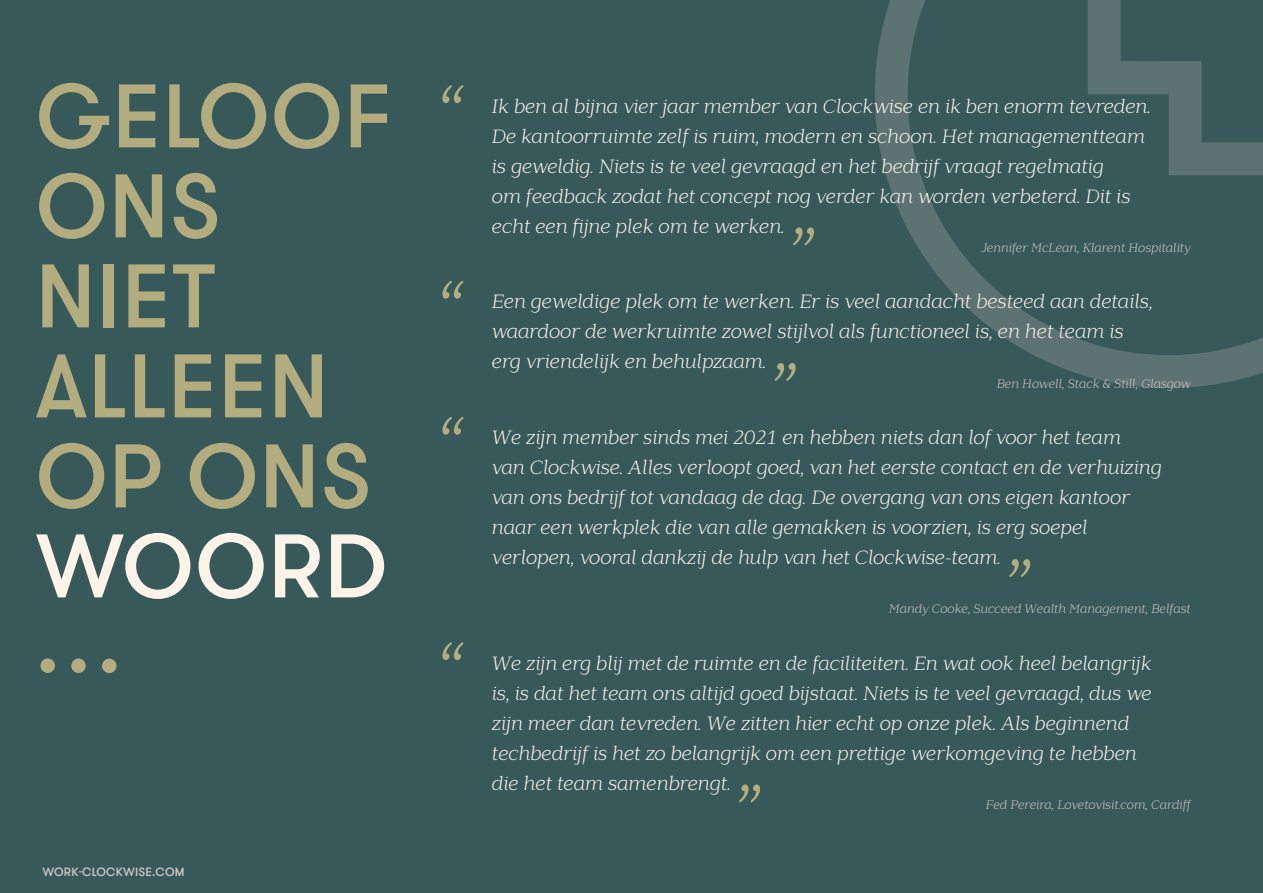
<style>
.page{position:relative;width:1263px;height:893px;background:#38595a}
.page>*{position:absolute;margin:0;border:0;box-sizing:border-box;transform-origin:0 0}
.t1{font:500 90px/90px "GT Walsheim Pro";letter-spacing:.015em;color:#b2ac7f}
.t2{font:500 90px "GT Walsheim Pro";letter-spacing:.015em;color:#fdf3e8}
.t3{font:italic 300 75px "Lagu Serif";color:#b2ac7f}
.t4{font:italic 300 18.75px/30px "Lagu Serif";color:#fdf3e8}
.t5{font:italic 300 12px "Lagu Serif";color:#d1c4bc}
.t6{font:500 12px "GT Walsheim Pro";letter-spacing:.015em;color:#d1c4bc}
</style>
<div class="page">
<svg style="left:875px;top:0;width:388px;height:388px"></svg>
<svg style="left:1088px;top:0;width:175px;height:175px"></svg>
<h1 class="t1" style="left:36px;top:73px;width:358px">GELOOF<br>ONS<br>NIET<br>ALLEEN<br>OP ONS</h1>
<h1 class="t2" style="left:36px;top:510px;width:353px">WOORD</h1>
<h1 class="t1" style="left:35px;top:598px;width:88px">…</h1>
<p class="t6" style="left:43px;top:864px;width:143px">WORK-CLOCKWISE.COM</p>
<h2 class="t3" style="left:434px;top:56px;width:31px">“</h2>
<h2 class="t3" style="left:434px;top:252px;width:31px">“</h2>
<h2 class="t3" style="left:434px;top:388px;width:31px">“</h2>
<h2 class="t3" style="left:434px;top:613px;width:31px">“</h2>
<p class="t4" style="left:492px;top:89px;width:661px">Ik ben al bijna vier jaar member van Clockwise en ik ben enorm tevreden.<br>De kantoorruimte zelf is ruim, modern en schoon. Het managementteam is geweldig. Niets is te veel gevraagd en het bedrijf vraagt regelmatig<br>om feedback zodat het concept nog verder kan worden verbeterd. Dit is echt een fijne plek om te werken.</p>
<h2 class="t3" style="left:785px;top:199px;width:31px">”</h2>
<p class="t5" style="left:981px;top:238px;width:211px">Jennifer McLean, Klarent Hospitality</p>
<p class="t4" style="left:492px;top:285px;width:662px">Een geweldige plek om te werken. Er is veel aandacht besteed aan details, waardoor de werkruimte zowel stijlvol als functioneel is, en het team is erg vriendelijk en behulpzaam.</p>
<h2 class="t3" style="left:766px;top:334px;width:31px">”</h2>
<p class="t5" style="left:997px;top:374px;width:195px">Ben Howell, Stack &amp; Still, Glasgow</p>
<p class="t4" style="left:492px;top:421px;width:671px">We zijn member sinds mei 2021 en hebben niets dan lof voor het team<br>van Clockwise. Alles verloopt goed, van het eerste contact en de verhuizing van ons bedrijf tot vandaag de dag. De overgang van ons eigen kantoor naar een werkplek die van alle gemakken is voorzien, is erg soepel verlopen, vooral dankzij de hulp van het Clockwise-team.</p>
<p class="t5" style="left:889px;top:599px;width:303px">Mandy Cooke, Succeed Wealth Management, Belfast</p>
<h2 class="t3" style="left:1001px;top:530px;width:31px">”</h2>
<p class="t4" style="left:492px;top:646px;width:661px">We zijn erg blij met de ruimte en de faciliteiten. En wat ook heel belangrijk is, is dat het team ons altijd goed bijstaat. Niets is te veel gevraagd, dus we zijn meer dan tevreden. We zitten hier echt op onze plek. Als beginnend techbedrijf is het zo belangrijk om een prettige werkomgeving te hebben die het team samenbrengt.</p>
<h2 class="t3" style="left:731px;top:756px;width:31px">”</h2>
<p class="t5" style="left:986px;top:795px;width:208px">Fed Pereira, Lovetovisit.com, Cardiff</p>
</div>
